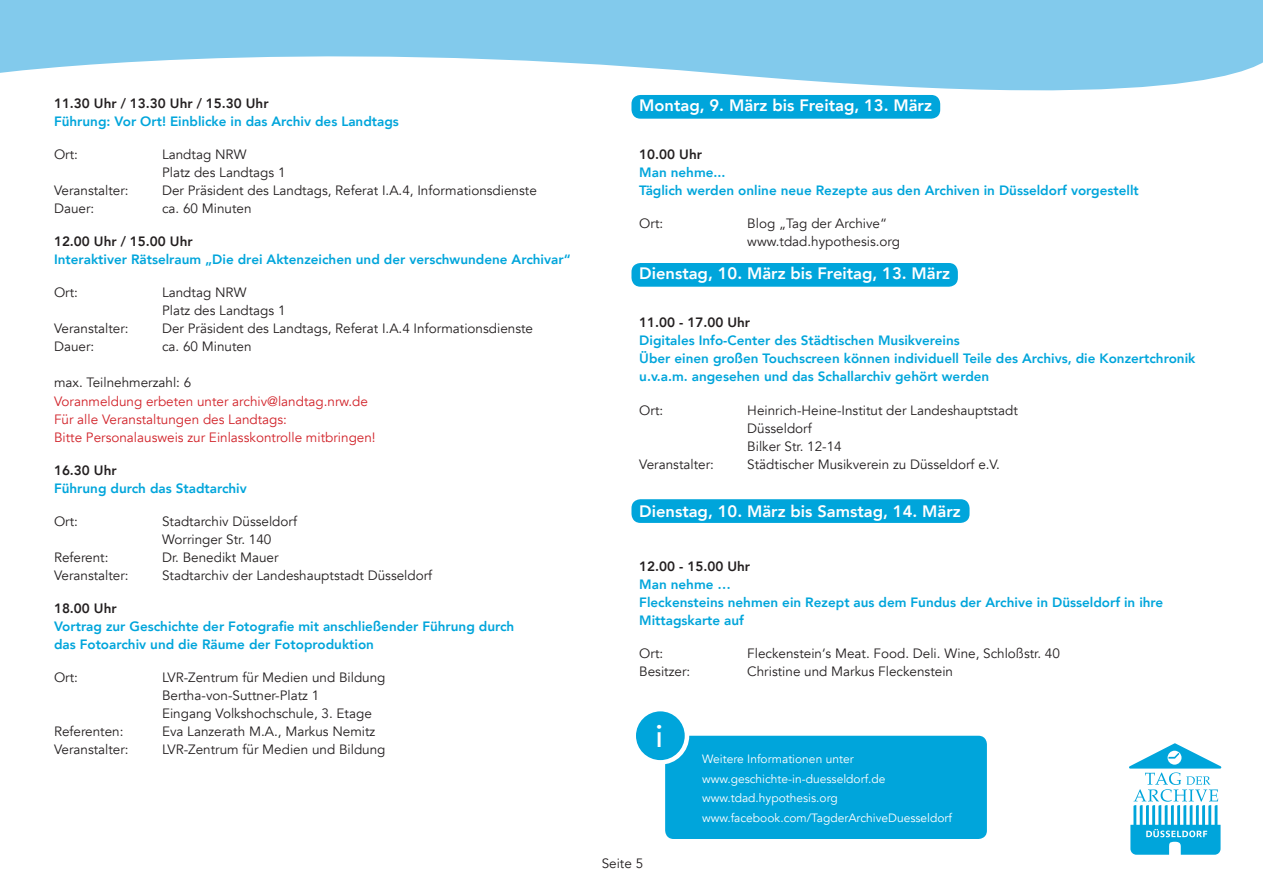
<style>
.page{position:relative;width:1263px;height:893px;background:#fff}
.page>*{position:absolute;margin:0;border:0;box-sizing:border-box;transform-origin:0 0}
.t1{font:500 31.5px "Avenir";color:#fff}
.t2{font:800 16.5px "Avenir";color:#fff}
.t3{font:13.5px "Avenir";color:#231f20}
.t4{font:800 13.5px/18px "Avenir";color:#00a5db}
.t5{font:13.5px "Avenir";color:#d1232a}
.t6{font:800 13.5px "Avenir";color:#231f20}
.t7{font:12px "Avenir";color:#fff}
</style>
<div class="page">
<div style="left:631px;top:499px;width:338px;height:24px;background:#00a5db;border-radius:9px"></div>
<div style="left:631px;top:263px;width:327px;height:24px;background:#00a5db;border-radius:9px"></div>
<svg style="left:0;top:0;width:1263px;height:119px;fill:#82caec"></svg>
<div style="left:665px;top:736px;width:322px;height:103px;background:#00a5db;border-radius:9px"></div>
<div style="left:634px;top:709px;width:53px;height:53px;background:#00a5db;border-radius:50%"></div>
<div style="left:631px;top:707px;width:58px;height:58px;border:4px solid #fff;border-radius:50%"></div>
<svg style="left:1129px;top:743px;width:92px;height:112px"></svg>
<p class="t6" style="left:54px;top:93px;width:216px">11.30 Uhr / 13.30 Uhr / 15.30 Uhr</p>
<p class="t4" style="left:54px;top:113px;width:346px">Führung: Vor Ort! Einblicke in das Archiv des Landtags</p>
<p class="t3" style="left:54px;top:147px;width:25px">Ort:</p>
<p class="t3" style="left:162px;top:147px;width:86px">Landtag NRW</p>
<p class="t3" style="left:162px;top:165px;width:125px">Platz des Landtags 1</p>
<p class="t3" style="left:54px;top:183px;width:76px">Veranstalter:</p>
<p class="t3" style="left:162px;top:183px;width:376px">Der Präsident des Landtags, Referat I.A.4, Informationsdienste</p>
<p class="t3" style="left:54px;top:201px;width:42px">Dauer:</p>
<p class="t3" style="left:162px;top:201px;width:91px">ca. 60 Minuten</p>
<p class="t6" style="left:54px;top:231px;width:140px">12.00 Uhr / 15.00 Uhr</p>
<p class="t4" style="left:54px;top:251px;width:518px">Interaktiver Rätselraum „Die drei Aktenzeichen und der verschwundene Archivar“</p>
<p class="t3" style="left:54px;top:285px;width:25px">Ort:</p>
<p class="t3" style="left:162px;top:285px;width:86px">Landtag NRW</p>
<p class="t3" style="left:162px;top:303px;width:125px">Platz des Landtags 1</p>
<p class="t3" style="left:54px;top:321px;width:76px">Veranstalter:</p>
<p class="t3" style="left:162px;top:321px;width:373px">Der Präsident des Landtags, Referat I.A.4 Informationsdienste</p>
<p class="t3" style="left:54px;top:339px;width:42px">Dauer:</p>
<p class="t3" style="left:162px;top:339px;width:91px">ca. 60 Minuten</p>
<p class="t3" style="left:54px;top:375px;width:139px">max. Teilnehmerzahl: 6</p>
<p class="t5" style="left:54px;top:393px;width:316px">Voranmeldung erbeten unter archiv@landtag.nrw.de</p>
<p class="t5" style="left:54px;top:411px;width:234px">Für alle Veranstaltungen des Landtags:</p>
<p class="t5" style="left:54px;top:429px;width:323px">Bitte Personalausweis zur Einlasskontrolle mitbringen!</p>
<p class="t6" style="left:54px;top:459px;width:64px">16.30 Uhr</p>
<p class="t4" style="left:54px;top:479px;width:194px">Führung durch das Stadtarchiv</p>
<p class="t3" style="left:54px;top:513px;width:25px">Ort:</p>
<p class="t3" style="left:162px;top:513px;width:136px">Stadtarchiv Düsseldorf</p>
<p class="t3" style="left:162px;top:531px;width:111px">Worringer Str. 140</p>
<p class="t3" style="left:54px;top:549px;width:56px">Referent:</p>
<p class="t3" style="left:162px;top:549px;width:118px">Dr. Benedikt Mauer</p>
<p class="t3" style="left:54px;top:567px;width:76px">Veranstalter:</p>
<p class="t3" style="left:162px;top:567px;width:272px">Stadtarchiv der Landeshauptstadt Düsseldorf</p>
<p class="t6" style="left:54px;top:597px;width:64px">18.00 Uhr</p>
<p class="t4" style="left:54px;top:617px;width:462px">Vortrag zur Geschichte der Fotografie mit anschließender Führung durch</p>
<p class="t4" style="left:54px;top:635px;width:321px">das Fotoarchiv und die Räume der Fotoproduktion</p>
<p class="t3" style="left:54px;top:669px;width:25px">Ort:</p>
<p class="t3" style="left:162px;top:669px;width:225px">LVR-Zentrum für Medien und Bildung</p>
<p class="t3" style="left:162px;top:687px;width:159px">Bertha-von-Suttner-Platz 1</p>
<p class="t3" style="left:162px;top:705px;width:211px">Eingang Volkshochschule, 3. Etage</p>
<p class="t3" style="left:54px;top:723px;width:71px">Referenten:</p>
<p class="t3" style="left:162px;top:723px;width:215px">Eva Lanzerath M.A., Markus Nemitz</p>
<p class="t3" style="left:54px;top:741px;width:76px">Veranstalter:</p>
<p class="t3" style="left:162px;top:741px;width:225px">LVR-Zentrum für Medien und Bildung</p>
<p class="t2" style="left:639px;top:93px;width:294px">Montag, 9. März bis Freitag, 13. März</p>
<p class="t6" style="left:639px;top:144px;width:64px">10.00 Uhr</p>
<p class="t4" style="left:639px;top:164px;width:88px">Man nehme...</p>
<p class="t4" style="left:639px;top:182px;width:501px">Täglich werden online neue Rezepte aus den Archiven in Düsseldorf vorgestellt</p>
<p class="t3" style="left:639px;top:216px;width:25px">Ort:</p>
<p class="t3" style="left:747px;top:216px;width:141px">Blog „Tag der Archive“</p>
<p class="t3" style="left:747px;top:234px;width:154px">www.tdad.hypothesis.org</p>
<p class="t2" style="left:639px;top:261px;width:312px">Dienstag, 10. März bis Freitag, 13. März</p>
<p class="t6" style="left:639px;top:312px;width:112px">11.00 - 17.00 Uhr</p>
<p class="t4" style="left:639px;top:332px;width:322px">Digitales Info-Center des Städtischen Musikvereins</p>
<p class="t4" style="left:639px;top:350px;width:558px">Über einen großen Touchscreen können individuell Teile des Archivs, die Konzertchronik u.v.a.m. angesehen und das Schallarchiv gehört werden</p>
<p class="t3" style="left:639px;top:402px;width:25px">Ort:</p>
<p class="t3" style="left:747px;top:402px;width:272px">Heinrich-Heine-Institut der Landeshauptstadt</p>
<p class="t3" style="left:747px;top:420px;width:66px">Düsseldorf</p>
<p class="t3" style="left:747px;top:438px;width:96px">Bilker Str. 12-14</p>
<p class="t3" style="left:639px;top:456px;width:76px">Veranstalter:</p>
<p class="t3" style="left:747px;top:456px;width:254px">Städtischer Musikverein zu Düsseldorf e.V.</p>
<p class="t2" style="left:639px;top:498px;width:323px">Dienstag, 10. März bis Samstag, 14. März</p>
<p class="t6" style="left:639px;top:555px;width:112px">12.00 - 15.00 Uhr</p>
<p class="t4" style="left:639px;top:575px;width:93px">Man nehme …</p>
<p class="t4" style="left:639px;top:593px;width:526px">Fleckensteins nehmen ein Rezept aus dem Fundus der Archive in Düsseldorf in ihre</p>
<p class="t4" style="left:639px;top:611px;width:106px">Mittagskarte auf</p>
<p class="t3" style="left:639px;top:645px;width:25px">Ort:</p>
<p class="t3" style="left:747px;top:645px;width:314px">Fleckenstein‘s Meat. Food. Deli. Wine, Schloßstr. 40</p>
<p class="t3" style="left:639px;top:663px;width:52px">Besitzer:</p>
<p class="t3" style="left:747px;top:663px;width:207px">Christine und Markus Fleckenstein</p>
<p class="t1" style="left:655px;top:709px;width:9px">i</p>
<p class="t3" style="left:602px;top:855px;width:43px">Seite 5</p>
<p class="t7" style="left:702px;top:752px;width:153px">Weitere Informationen unter</p>
<p class="t7" style="left:702px;top:772px;width:185px">www.geschichte-in-duesseldorf.de</p>
<p class="t7" style="left:702px;top:791px;width:137px">www.tdad.hypothesis.org</p>
<p class="t7" style="left:702px;top:811px;width:252px">www.facebook.com/TagderArchiveDuesseldorf</p>
</div>
